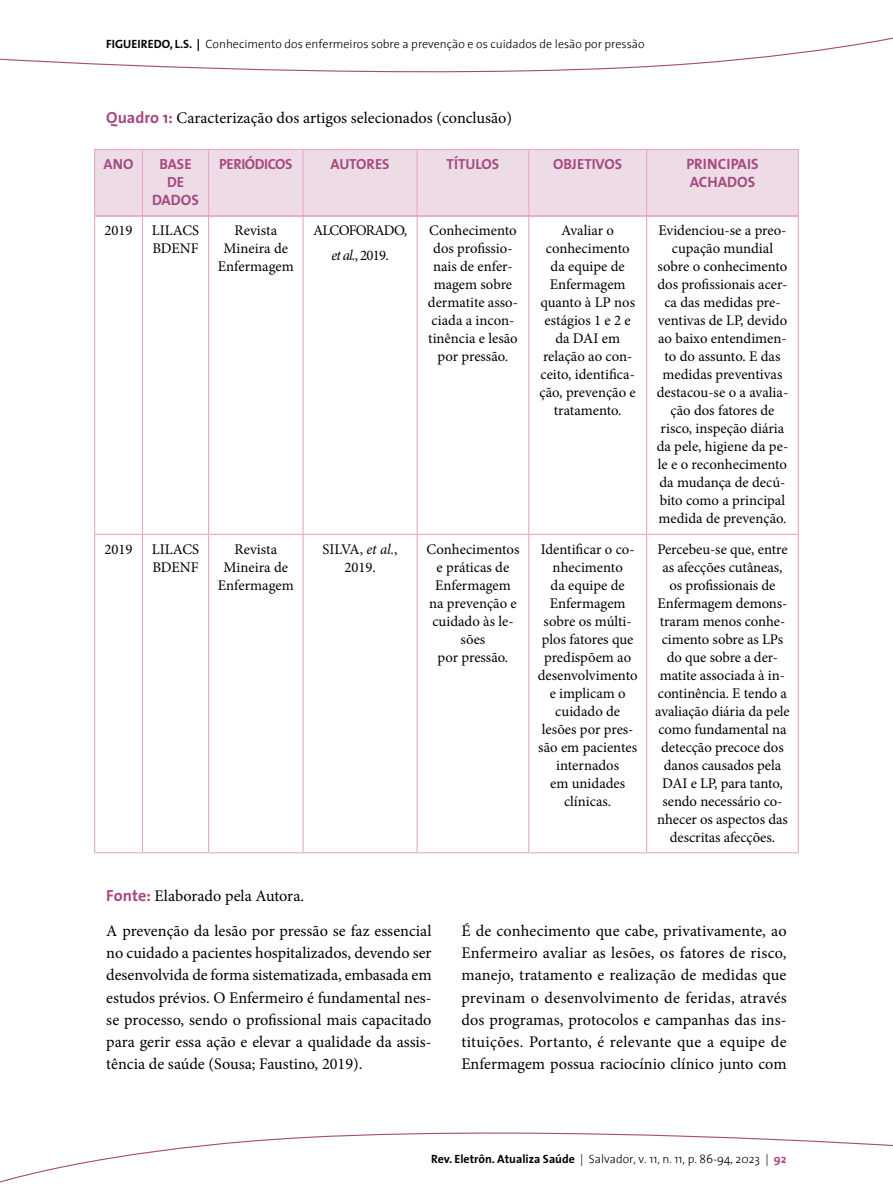
<style>
.page{position:relative;width:893px;height:1191px;background:#fff}
.page>*{position:absolute;margin:0;border:0;box-sizing:border-box;transform-origin:0 0}
.texto{font:16.2px/22.2px "Minion Pro";color:#000;text-align:justify}
.legenda{font:16.2px "Minion Pro";color:#000}
.tabela-titulos{font:700 15px/18px "The Sans";color:#a54a80}
.tabela-texto{font:14.7px/18px "Minion Pro";color:#000;text-align:center}
.tabela-titulos-2{font:700 14.7px/18px "The Sans";letter-spacing:-.01em;color:#a54a80;text-align:center}
.tabela-texto-2{font:14.7px "Minion Pro";letter-spacing:-.05em;color:#000}
.tabela-titulos-3{font:700 14.7px "The Sans";letter-spacing:-.03em;color:#a54a80}
.t1{font:300 12px "The Sans 3";color:#000}
.s1{font-family:"The Sans";font-weight:700}
.s2{font-family:"The Sans";font-weight:700;color:#a54a80}
.s3{font-style:italic}
</style>
<div class="page">
<svg style="left:0;top:1132px;width:893px;height:51px"></svg>
<svg style="left:0;top:37px;width:893px;height:36px"></svg>
<div style="left:95px;top:150px;width:703px;height:65px;background:#eddbe6"></div>
<hr style="left:94px;top:216px;width:1px;height:318px;background:#e6a8ca">
<hr style="left:142px;top:217px;width:1px;height:317px;background:#e6a8ca">
<hr style="left:208px;top:217px;width:1px;height:317px;background:#e6a8ca">
<hr style="left:303px;top:217px;width:1px;height:317px;background:#e6a8ca">
<hr style="left:417px;top:217px;width:1px;height:317px;background:#e6a8ca">
<hr style="left:528px;top:217px;width:1px;height:317px;background:#e6a8ca">
<hr style="left:646px;top:217px;width:1px;height:317px;background:#e6a8ca">
<hr style="left:798px;top:216px;width:1px;height:318px;background:#e6a8ca">
<hr style="left:94px;top:534px;width:48px;height:1px;background:#e6a8ca">
<hr style="left:94px;top:535px;width:1px;height:317px;background:#e6a8ca">
<hr style="left:142px;top:534px;width:67px;height:1px;background:#e6a8ca">
<hr style="left:142px;top:535px;width:1px;height:317px;background:#e6a8ca">
<hr style="left:209px;top:534px;width:94px;height:1px;background:#e6a8ca">
<hr style="left:208px;top:535px;width:1px;height:317px;background:#e6a8ca">
<hr style="left:303px;top:534px;width:114px;height:1px;background:#e6a8ca">
<hr style="left:303px;top:535px;width:1px;height:317px;background:#e6a8ca">
<hr style="left:417px;top:534px;width:112px;height:1px;background:#e6a8ca">
<hr style="left:417px;top:535px;width:1px;height:317px;background:#e6a8ca">
<hr style="left:529px;top:534px;width:118px;height:1px;background:#e6a8ca">
<hr style="left:528px;top:535px;width:1px;height:317px;background:#e6a8ca">
<hr style="left:647px;top:534px;width:152px;height:1px;background:#e6a8ca">
<hr style="left:646px;top:535px;width:1px;height:317px;background:#e6a8ca">
<hr style="left:798px;top:535px;width:1px;height:317px;background:#e6a8ca">
<hr style="left:94px;top:852px;width:48px;height:1px;background:#e6a8ca">
<hr style="left:142px;top:852px;width:67px;height:1px;background:#e6a8ca">
<hr style="left:209px;top:852px;width:94px;height:1px;background:#e6a8ca">
<hr style="left:303px;top:852px;width:114px;height:1px;background:#e6a8ca">
<hr style="left:417px;top:852px;width:112px;height:1px;background:#e6a8ca">
<hr style="left:529px;top:852px;width:118px;height:1px;background:#e6a8ca">
<hr style="left:647px;top:852px;width:152px;height:1px;background:#e6a8ca">
<hr style="left:94px;top:149px;width:48px;height:1px;background:#e6a8ca">
<hr style="left:94px;top:150px;width:1px;height:66px;background:#e6a8ca">
<hr style="left:142px;top:149px;width:67px;height:1px;background:#e6a8ca">
<hr style="left:142px;top:150px;width:1px;height:65px;background:#e6a8ca">
<hr style="left:209px;top:149px;width:94px;height:1px;background:#e6a8ca">
<hr style="left:208px;top:150px;width:1px;height:65px;background:#e6a8ca">
<hr style="left:303px;top:149px;width:114px;height:1px;background:#e6a8ca">
<hr style="left:303px;top:150px;width:1px;height:65px;background:#e6a8ca">
<hr style="left:417px;top:149px;width:112px;height:1px;background:#e6a8ca">
<hr style="left:417px;top:150px;width:1px;height:65px;background:#e6a8ca">
<hr style="left:529px;top:149px;width:118px;height:1px;background:#e6a8ca">
<hr style="left:528px;top:150px;width:1px;height:65px;background:#e6a8ca">
<hr style="left:647px;top:149px;width:152px;height:1px;background:#e6a8ca">
<hr style="left:646px;top:150px;width:1px;height:65px;background:#e6a8ca">
<hr style="left:798px;top:150px;width:1px;height:66px;background:#e6a8ca">
<hr style="left:95px;top:215px;width:47px;height:2px;background:#db83b3">
<hr style="left:142px;top:215px;width:67px;height:2px;background:#db83b3">
<hr style="left:209px;top:215px;width:94px;height:2px;background:#db83b3">
<hr style="left:303px;top:215px;width:114px;height:2px;background:#db83b3">
<hr style="left:417px;top:215px;width:112px;height:2px;background:#db83b3">
<hr style="left:529px;top:215px;width:118px;height:2px;background:#db83b3">
<hr style="left:647px;top:215px;width:151px;height:2px;background:#db83b3">
<p class="t1" style="left:106px;top:34px;width:540px"><span class="s1">FIGUEIREDO, L.S. |</span> Conhecimento dos enfermeiros sobre a prevenção e os cuidados de lesão por pressão</p>
<p class="legenda" style="left:106px;top:107px;width:407px"><span class="s2">Quadro 1:</span> Caracterização dos artigos selecionados (conclusão)</p>
<p class="tabela-titulos-2" style="left:104px;top:155px;width:31px">ANO</p>
<p class="tabela-titulos-2" style="left:159px;top:155px;width:34px">BASE<br>DE</p>
<p class="tabela-titulos" style="left:152px;top:190px;width:49px">DADOS</p>
<p class="tabela-titulos-3" style="left:219px;top:152px;width:75px">PERIÓDICOS</p>
<p class="tabela-titulos-2" style="left:331px;top:155px;width:61px">AUTORES</p>
<p class="tabela-titulos-2" style="left:447px;top:155px;width:54px">TÍTULOS</p>
<p class="tabela-titulos-2" style="left:553px;top:155px;width:70px">OBJETIVOS</p>
<p class="tabela-titulos" style="left:686px;top:155px;width:74px">PRINCIPAIS<br>ACHADOS</p>
<p class="tabela-texto" style="left:104px;top:222px;width:30px">2019</p>
<p class="tabela-texto" style="left:152px;top:222px;width:49px;text-align:left">LILACS<br>BDENF</p>
<p class="tabela-texto" style="left:218px;top:222px;width:77px">Revista<br>Mineira de<br>Enfermagem</p>
<p class="tabela-texto-2" style="left:313px;top:221px;width:96px">ALCOFORADO,</p>
<p class="tabela-texto" style="left:331px;top:246px;width:59px"><span class="s3">et al.</span>, 2019.</p>
<p class="tabela-texto" style="left:428px;top:222px;width:91px">Conhecimento dos profissio&shy;nais de enfer&shy;magem sobre dermatite asso&shy;ciada a incon&shy;tinência e lesão por pressão.</p>
<p class="tabela-texto" style="left:540px;top:222px;width:98px">Avaliar o conhecimento da equipe de<br>Enfermagem quanto à LP nos estágios 1 e 2 e da DAI em relação ao con&shy;ceito, identifica&shy;ção, prevenção e tratamento.</p>
<p class="tabela-texto" style="left:657px;top:222px;width:133px">Evidenciou-se a preo&shy;cupação mundial sobre o conhecimento dos profissionais acer&shy;ca das medidas pre&shy;ventivas de LP, devido ao baixo entendimen&shy;to do assunto. E das medidas preventivas destacou-se o a avalia&shy;ção dos fatores de risco, inspeção diária da pele, higiene da pe&shy;le e o reconhecimento da mudança de decú&shy;bito como a principal medida de prevenção.</p>
<p class="tabela-texto" style="left:104px;top:540px;width:30px">2019</p>
<p class="tabela-texto" style="left:152px;top:540px;width:49px;text-align:left">LILACS<br>BDENF</p>
<p class="tabela-texto" style="left:218px;top:540px;width:77px">Revista<br>Mineira de<br>Enfermagem</p>
<p class="tabela-texto" style="left:323px;top:540px;width:77px">SILVA, <span class="s3">et al.</span>,<br>2019.</p>
<p class="tabela-texto" style="left:426px;top:540px;width:94px">Conhecimentos e práticas de<br>Enfermagem na prevenção e cuidado às le&shy;sões<br>por pressão.</p>
<p class="tabela-texto" style="left:538px;top:540px;width:101px">Identificar o co&shy;nhecimento<br>da equipe de<br>Enfermagem sobre os múlti&shy;plos fatores que predispõem ao desenvolvimento e implicam o cuidado de lesões por pres&shy;são em pacientes internados<br>em unidades clínicas.</p>
<p class="tabela-texto" style="left:655px;top:540px;width:136px">Percebeu-se que, entre as afecções cutâneas, os profissionais de<br>Enfermagem demons&shy;traram menos conhe&shy;cimento sobre as LPs do que sobre a der&shy;matite associada à in&shy;continência. E tendo a avaliação diária da pele como fundamental na detecção precoce dos danos causados pela<br>DAI e LP, para tanto, sendo necessário co&shy;nhecer os aspectos das descritas afecções.</p>
<p class="legenda" style="left:106px;top:885px;width:199px"><span class="s2">Fonte:</span> Elaborado pela Autora.</p>
<p class="texto" style="left:106px;top:919px;width:327px">A prevenção da lesão por pressão se faz essencial no cuidado a pacientes hospitalizados, devendo ser desenvolvida de forma sistematizada, embasada em estudos prévios. O Enfermeiro é fundamental nes&shy;se processo, sendo o profissional mais capacitado para gerir essa ação e elevar a qualidade da assis&shy;tência de saúde (Sousa; Faustino, 2019).</p>
<p class="texto" style="left:461px;top:919px;width:327px">É de conhecimento que cabe, privativamente, ao Enfermeiro avaliar as lesões, os fatores de risco, manejo, tratamento e realização de medidas que previnam o desenvolvimento de feridas, através dos programas, protocolos e campanhas das ins&shy;tituições. Portanto, é relevante que a equipe de Enfermagem possua raciocínio clínico junto com</p>
<p class="t1" style="left:431px;top:1148px;width:357px"><span class="s1">Rev. Eletrôn. Atualiza Saúde</span> | Salvador, v. 11, n. 11, p. 86-94, 2023 | <span class="s2">92</span></p>
</div>
